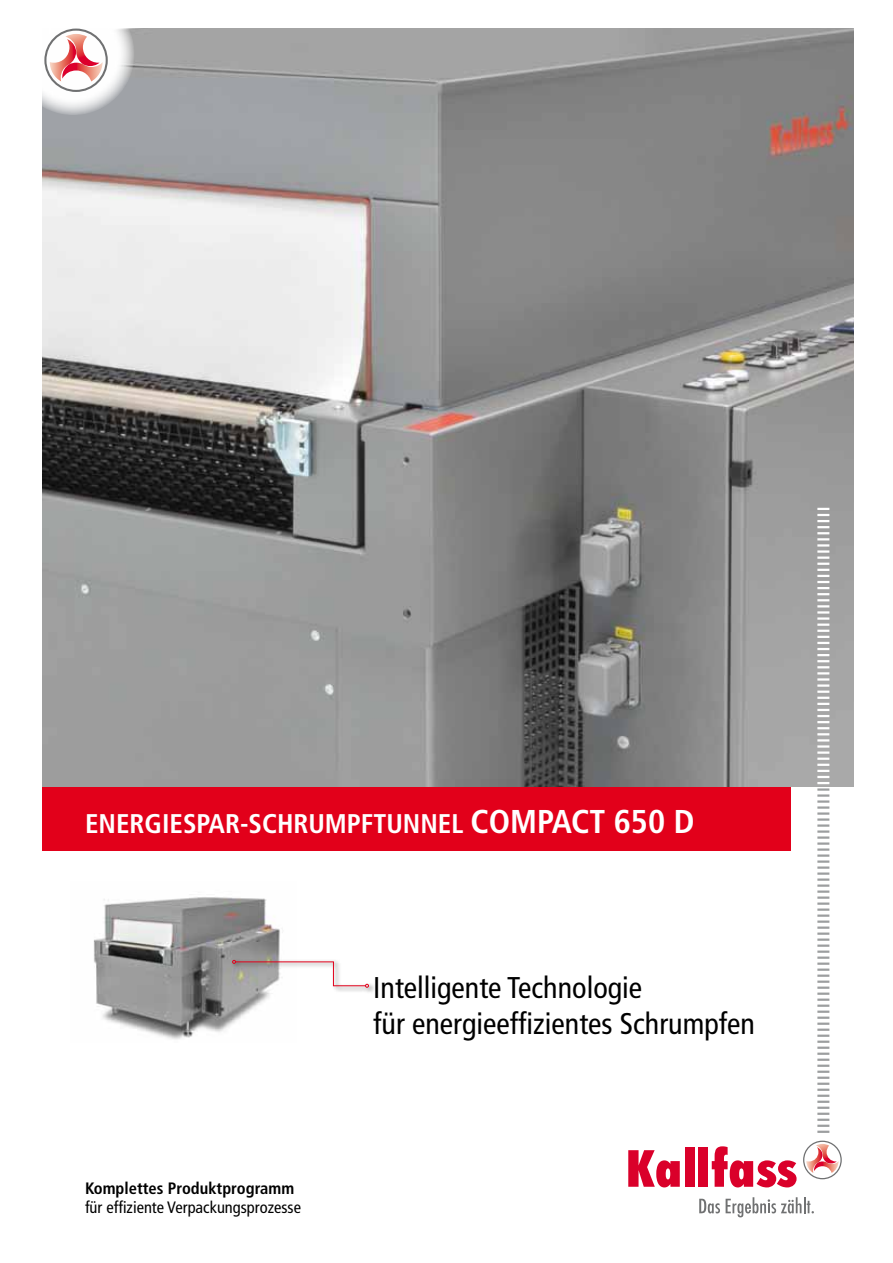
<style>
.page{position:relative;width:893px;height:1263px;background:#fff}
.page>*{position:absolute;margin:0;border:0;box-sizing:border-box;transform-origin:0 0}
.t1{font:condensed 30px/36px "Frutiger LT Std";color:#000}
.t2{font:700 condensed 27px "Frutiger LT Std";color:#fff}
.t3{font:condensed 16.5px "Frutiger LT Std";color:#000}
.t4{font:700 condensed 16.5px "Frutiger LT Std";color:#000}
.s1{font-size:33px}
</style>
<div class="page">
<img style="left:43px;top:29px;width:811px;height:758px">
<img style="left:93px;top:897px;width:187px;height:143px">
<div style="left:230px;top:957px;width:146px;height:36px;background:#000;opacity:.75"></div>
<svg style="left:232px;top:960px;width:137px;height:28px"></svg>
<svg style="left:42px;top:28px;width:93px;height:87px"></svg>
<div style="left:43px;top:787px;width:748px;height:63px;background:#e2001a"></div>
<svg style="left:817px;top:508px;width:12px;height:625px"></svg>
<svg style="left:628px;top:1150px;width:52px;height:37px"></svg>
<div style="left:685px;top:1147px;width:9px;height:40px;background:#da002a"></div>
<div style="left:699px;top:1147px;width:9px;height:40px;background:#da002a"></div>
<svg style="left:712px;top:1146px;width:85px;height:41px"></svg>
<svg style="left:803px;top:1140px;width:39px;height:39px"></svg>
<svg style="left:699px;top:1199px;width:21px;height:14px"></svg>
<svg style="left:726px;top:1197px;width:88px;height:20px"></svg>
<p class="t2" style="left:85px;top:807px;width:611px">ENERGIESPAR-SCHRUMPFTUNNEL <span class="s1">COMPACT 650 D</span></p>
<p class="t4" style="left:85px;top:1178px;width:211px">Komplettes Produktprogramm</p>
<p class="t3" style="left:85px;top:1198px;width:217px">für effiziente Verpackungsprozesse</p>
<p class="t1" style="left:373px;top:969px;width:383px">Intelligente Technologie<br>für energieeffizientes Schrumpfen</p>
</div>
